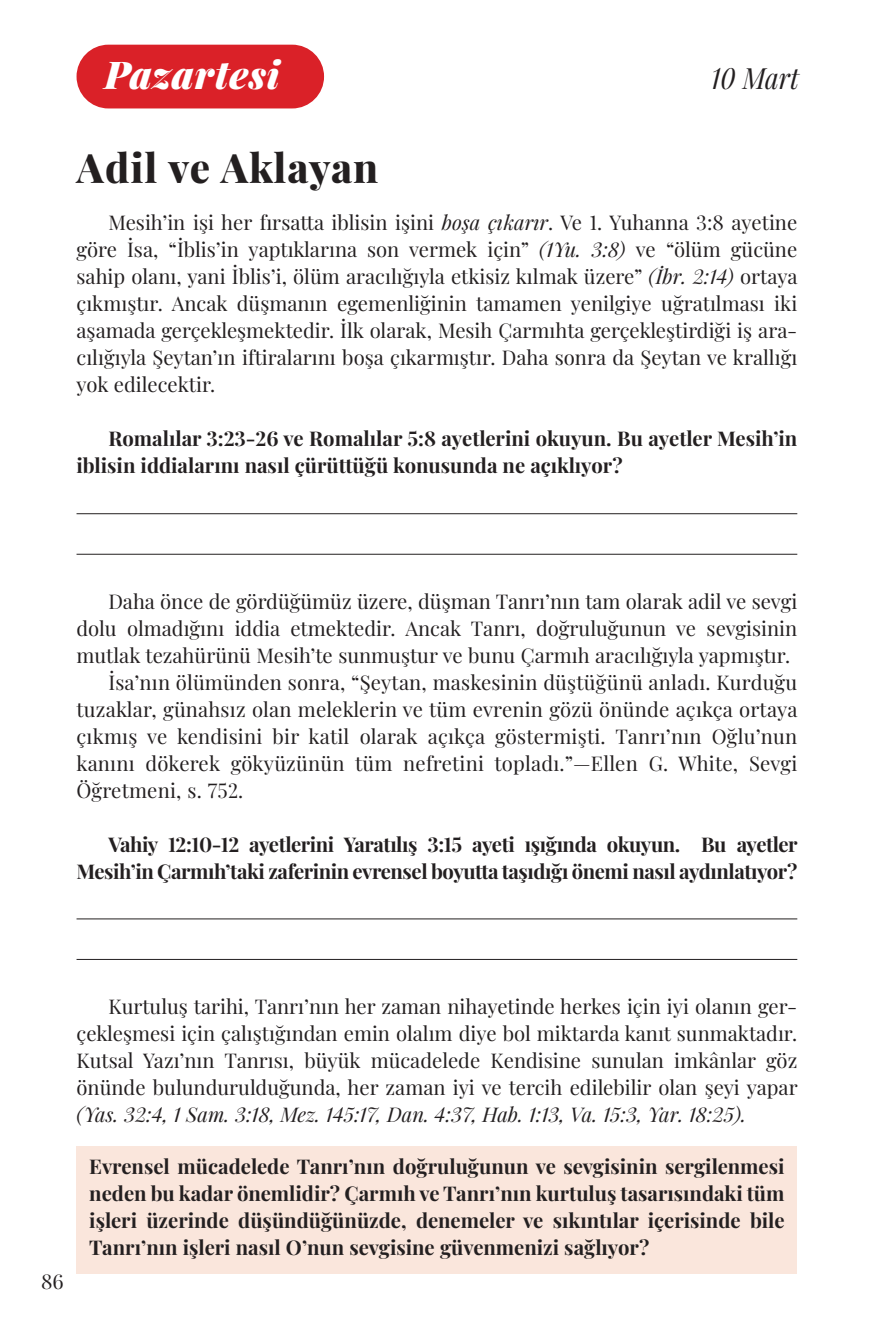
<style>
.page{position:relative;width:893px;height:1340px;background:#fff}
.page>*{position:absolute;margin:0;border:0;box-sizing:border-box;transform-origin:0 0}
.Day_Title{font:800 40.5px "Playfair Display";letter-spacing:.025em;color:#231f20}
.Days_of_the_week{font:italic 900 38.25px "Playfair Display";letter-spacing:.02em;color:#fff}
.Lesson_Dates{font:italic 29.25px "Playfair Display";color:#231f20;scale:.9 1}
.Body_Text_TR{font:20.25px/27px "Playfair Display";color:#231f20;text-align:justify}
.Question_w_Color{font:700 20.25px/27px "Playfair Display";color:#231f20;text-align:justify}
.Body_Text_TR-2{font:700 20.25px/27px "Playfair Display";letter-spacing:-.02em;color:#231f20;text-align:right}
.Body_Text_TR-3{font:700 20.25px/27px "Playfair Display";color:#231f20}
.s1{font-style:italic}
</style>
<div class="page">
<div style="left:77px;top:45px;width:247px;height:63px;background:#da2128;border-radius:32px"></div>
<hr style="left:77px;top:513px;width:720px;height:1px;background:#231f20">
<hr style="left:77px;top:554px;width:720px;height:1px;background:#231f20">
<hr style="left:77px;top:918px;width:720px;height:1px;background:#231f20">
<hr style="left:77px;top:959px;width:720px;height:1px;background:#231f20">
<div style="left:77px;top:1145px;width:720px;height:128px;background:#fae6dc"></div>
<p class="Days_of_the_week" style="left:105px;top:45px;width:177px">Pazartesi</p>
<p class="Lesson_Dates" style="left:711px;top:55px;width:99px">10 Mart</p>
<p class="Day_Title" style="left:77px;top:136px;width:303px">Adil ve Aklayan</p>
<p class="Body_Text_TR" style="left:77px;top:207px;width:722px;text-indent:32px">Mesih’in işi her fırsatta iblisin işini <span class="s1">boşa çıkarır</span>. Ve 1. Yuhanna 3:8 ayetine göre İsa, “İblis’in yaptıklarına son vermek için” <span class="s1">(1Yu. 3:8)</span> ve “ölüm gücüne sahip olanı, yani İblis’i, ölüm aracılığıyla etkisiz kılmak üzere” <span class="s1">(İbr. 2:14)</span> ortaya çıkmıştır. Ancak düşmanın egemenliğinin tamamen yenilgiye uğratılması iki aşamada gerçekleşmektedir. İlk olarak, Mesih Çarmıhta gerçekleştirdiği iş ara&shy;cılığıyla Şeytan’ın iftiralarını boşa çıkarmıştır. Daha sonra da Şeytan ve krallığı yok edilecektir.</p>
<p class="Body_Text_TR-3" style="left:77px;top:423px;width:722px;text-indent:32px">Romalılar 3:23-26 ve Romalılar 5:8 ayetlerini okuyun. Bu ayetler Mesih’in iblisin iddialarını nasıl çürüttüğü konusunda ne açıklıyor?</p>
<p class="Body_Text_TR" style="left:77px;top:585px;width:722px;text-indent:32px">Daha önce de gördüğümüz üzere, düşman Tanrı’nın tam olarak adil ve sevgi dolu olmadığını iddia etmektedir. Ancak Tanrı, doğruluğunun ve sevgisinin mutlak tezahürünü Mesih’te sunmuştur ve bunu Çarmıh aracılığıyla yapmıştır.</p>
<p class="Body_Text_TR" style="left:77px;top:666px;width:722px;text-indent:32px">İsa’nın ölümünden sonra, “Şeytan, maskesinin düştüğünü anladı. Kurduğu tuzaklar, günahsız olan meleklerin ve tüm evrenin gözü önünde açıkça ortaya çıkmış ve kendisini bir katil olarak açıkça göstermişti. Tanrı’nın Oğlu’nun kanını dökerek gökyüzünün tüm nefretini topladı.”—Ellen G. White, Sevgi Öğretmeni, s. 752.</p>
<p class="Body_Text_TR-2" style="left:77px;top:828px;width:723px">Vahiy 12:10-12 ayetlerini Yaratılış 3:15 ayeti ışığında okuyun. Bu ayetler<br>Mesih’in Çarmıh’taki zaferinin evrensel boyutta taşıdığı önemi nasıl aydınlatıyor?</p>
<p class="Body_Text_TR" style="left:41px;top:1266px;width:24px">86</p>
<p class="Body_Text_TR" style="left:77px;top:990px;width:723px;text-indent:32px">Kurtuluş tarihi, Tanrı’nın her zaman nihayetinde herkes için iyi olanın ger&shy;çekleşmesi için çalıştığından emin olalım diye bol miktarda kanıt sunmaktadır.<br>Kutsal Yazı’nın Tanrısı, büyük mücadelede Kendisine sunulan imkânlar göz önünde bulundurulduğunda, her zaman iyi ve tercih edilebilir olan şeyi yapar <span class="s1">(Yas. 32:4, 1 Sam. 3:18, Mez. 145:17, Dan. 4:37, Hab. 1:13, Va. 15:3, Yar. 18:25).</span></p>
<p class="Question_w_Color" style="left:89px;top:1151px;width:697px">Evrensel mücadelede Tanrı’nın doğruluğunun ve sevgisinin sergilenmesi neden bu kadar önemlidir? Çarmıh ve Tanrı’nın kurtuluş tasarısındaki tüm işleri üzerinde düşündüğünüzde, denemeler ve sıkıntılar içerisinde bile Tanrı’nın işleri nasıl O’nun sevgisine güvenmenizi sağlıyor?</p>
</div>
